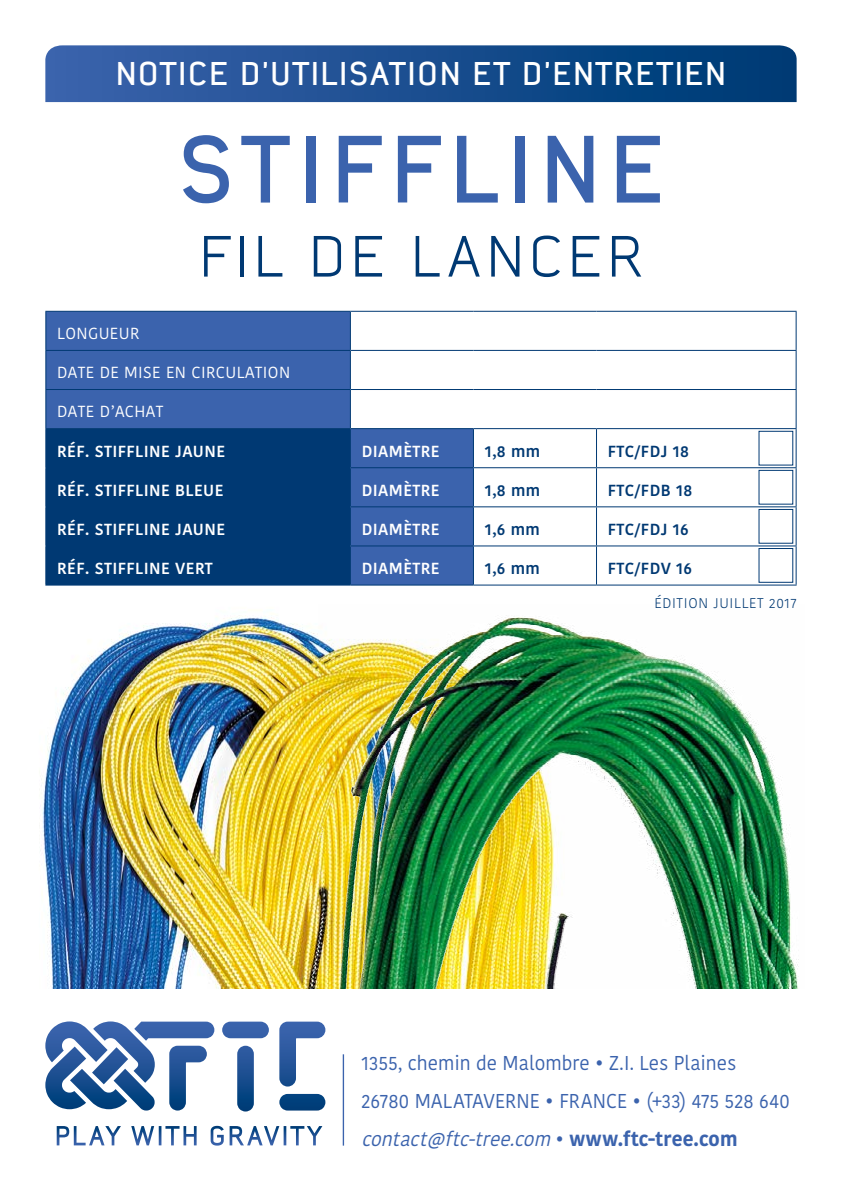
<style>
.page{position:relative;width:842px;height:1191px;background:#fff}
.page>*{position:absolute;margin:0;border:0;box-sizing:border-box;transform-origin:0 0}
.t1{font:700 92px "Nordstern Demo";letter-spacing:.075em;color:#3b63ad}
.t2{font:56px "Nordstern Demo";letter-spacing:.075em;color:#003973}
.t3{font:700 32px "Nordstern Demo";letter-spacing:.025em;color:#fff}
.t4{font:20px/38px "Kohinoor Devanagari";letter-spacing:.005em;color:#3b63ad;scale:.95 1}
.t5{font:500 16px "Kohinoor Devanagari";letter-spacing:.025em;color:#fff}
.t6{font:500 16px "Kohinoor Devanagari";letter-spacing:.025em;color:#003973}
.t7{font:16px "Kohinoor Devanagari";letter-spacing:.025em;color:#fff}
.t8{font:300 14px "Kohinoor Devanagari";letter-spacing:.05em;color:#003973}
.s1{font-style:italic}
.s2{font-weight:700}
</style>
<div class="page">
<svg style="left:45px;top:45px;width:752px;height:57px;background:#1c4f90"></svg>
<svg style="left:473px;top:312px;width:323px;height:272px"></svg>
<svg style="left:46px;top:312px;width:427px;height:272px;background:#3a649f"></svg>
<hr style="left:45px;top:312px;width:1px;height:38px;background:#003973">
<hr style="left:45px;top:351px;width:1px;height:38px;background:#003973">
<hr style="left:45px;top:390px;width:1px;height:38px;background:#003973">
<hr style="left:45px;top:311px;width:305px;height:1px;background:#003973">
<hr style="left:45px;top:350px;width:305px;height:1px;background:#003973">
<hr style="left:350px;top:312px;width:1px;height:38px;background:#003973">
<hr style="left:350px;top:351px;width:1px;height:38px;background:#003973">
<hr style="left:350px;top:390px;width:1px;height:38px;background:#003973">
<hr style="left:350px;top:311px;width:123px;height:1px;background:#003973">
<hr style="left:473px;top:311px;width:123px;height:1px;background:#003973">
<hr style="left:596px;top:311px;width:201px;height:1px;background:#003973">
<hr style="left:350px;top:350px;width:123px;height:1px;background:#003973">
<hr style="left:473px;top:350px;width:123px;height:1px;background:#003973">
<hr style="left:596px;top:350px;width:201px;height:1px;background:#003973">
<hr style="left:796px;top:312px;width:1px;height:38px;background:#003973">
<hr style="left:796px;top:351px;width:1px;height:38px;background:#003973">
<hr style="left:796px;top:390px;width:1px;height:38px;background:#003973">
<hr style="left:45px;top:429px;width:1px;height:38px;background:#003973">
<hr style="left:45px;top:468px;width:1px;height:38px;background:#003973">
<hr style="left:45px;top:507px;width:1px;height:38px;background:#003973">
<hr style="left:45px;top:546px;width:1px;height:38px;background:#003973">
<hr style="left:45px;top:389px;width:305px;height:1px;background:#003973">
<hr style="left:45px;top:428px;width:305px;height:1px;background:#003973">
<hr style="left:45px;top:467px;width:305px;height:1px;background:#003973">
<hr style="left:45px;top:584px;width:305px;height:1px;background:#003973">
<hr style="left:596px;top:429px;width:1px;height:38px;background:#003973">
<hr style="left:596px;top:468px;width:1px;height:38px;background:#003973">
<hr style="left:596px;top:507px;width:1px;height:38px;background:#003973">
<hr style="left:596px;top:546px;width:1px;height:38px;background:#003973">
<hr style="left:596px;top:428px;width:201px;height:1px;background:#003973">
<hr style="left:596px;top:467px;width:201px;height:1px;background:#003973">
<hr style="left:596px;top:584px;width:201px;height:1px;background:#003973">
<hr style="left:350px;top:429px;width:1px;height:38px;background:#003973">
<hr style="left:796px;top:429px;width:1px;height:38px;background:#003973">
<hr style="left:350px;top:468px;width:1px;height:38px;background:#003973">
<hr style="left:796px;top:468px;width:1px;height:38px;background:#003973">
<hr style="left:350px;top:507px;width:1px;height:38px;background:#003973">
<hr style="left:796px;top:507px;width:1px;height:38px;background:#003973">
<hr style="left:350px;top:546px;width:1px;height:38px;background:#003973">
<hr style="left:796px;top:546px;width:1px;height:38px;background:#003973">
<hr style="left:350px;top:389px;width:123px;height:1px;background:#003973">
<hr style="left:473px;top:389px;width:123px;height:1px;background:#003973">
<hr style="left:596px;top:389px;width:201px;height:1px;background:#003973">
<hr style="left:350px;top:428px;width:123px;height:1px;background:#003973">
<hr style="left:350px;top:467px;width:123px;height:1px;background:#003973">
<hr style="left:350px;top:584px;width:123px;height:1px;background:#003973">
<hr style="left:473px;top:429px;width:1px;height:38px;background:#003973">
<hr style="left:473px;top:468px;width:1px;height:38px;background:#003973">
<hr style="left:473px;top:507px;width:1px;height:38px;background:#003973">
<hr style="left:473px;top:546px;width:1px;height:38px;background:#003973">
<hr style="left:473px;top:428px;width:123px;height:1px;background:#003973">
<hr style="left:473px;top:467px;width:123px;height:1px;background:#003973">
<hr style="left:473px;top:584px;width:123px;height:1px;background:#003973">
<hr style="left:45px;top:506px;width:305px;height:1px;background:#003973">
<hr style="left:45px;top:545px;width:305px;height:1px;background:#003973">
<hr style="left:596px;top:506px;width:201px;height:1px;background:#003973">
<hr style="left:596px;top:545px;width:201px;height:1px;background:#003973">
<hr style="left:350px;top:506px;width:123px;height:1px;background:#003973">
<hr style="left:350px;top:545px;width:123px;height:1px;background:#003973">
<hr style="left:473px;top:506px;width:123px;height:1px;background:#003973">
<hr style="left:473px;top:545px;width:123px;height:1px;background:#003973">
<div style="left:758px;top:548px;width:35px;height:35px;border:1px solid #003973"></div>
<hr style="left:343px;top:1054px;width:1px;height:91px;background:#3b63ad">
<svg style="left:57px;top:1125px;width:265px;height:20px"></svg>
<svg style="left:45px;top:1021px;width:280px;height:90px"></svg>
<img style="left:41px;top:615px;width:278px;height:373px">
<img style="left:319px;top:617px;width:480px;height:371px">
<h3 class="t3" style="left:115px;top:54px;width:612px">NOTICE D’UTILISATION ET D’ENTRETIEN</h3>
<h1 class="t1" style="left:177px;top:113px;width:490px">STIFFLINE</h1>
<h2 class="t2" style="left:199px;top:223px;width:445px">FIL DE LANCER</h2>
<p class="t7" style="left:57px;top:324px;width:84px">LONGUEUR</p>
<p class="t7" style="left:57px;top:363px;width:234px">DATE DE MISE EN CIRCULATION</p>
<p class="t7" style="left:57px;top:402px;width:108px">DATE D’ACHAT</p>
<p class="t5" style="left:57px;top:442px;width:169px">RÉF. STIFFLINE JAUNE</p>
<p class="t5" style="left:362px;top:442px;width:80px">DIAMÈTRE</p>
<p class="t6" style="left:485px;top:442px;width:57px">1,8 mm</p>
<p class="t6" style="left:608px;top:442px;width:83px">FTC/FDJ 18</p>
<p class="t5" style="left:57px;top:481px;width:168px">RÉF. STIFFLINE BLEUE</p>
<p class="t5" style="left:362px;top:481px;width:80px">DIAMÈTRE</p>
<p class="t6" style="left:485px;top:481px;width:57px">1,8 mm</p>
<p class="t6" style="left:608px;top:481px;width:86px">FTC/FDB 18</p>
<p class="t5" style="left:57px;top:520px;width:169px">RÉF. STIFFLINE JAUNE</p>
<p class="t5" style="left:362px;top:520px;width:80px">DIAMÈTRE</p>
<p class="t6" style="left:485px;top:520px;width:57px">1,6 mm</p>
<p class="t6" style="left:608px;top:520px;width:82px">FTC/FDJ 16</p>
<p class="t5" style="left:57px;top:559px;width:157px">RÉF. STIFFLINE VERT</p>
<p class="t5" style="left:362px;top:559px;width:80px">DIAMÈTRE</p>
<p class="t6" style="left:485px;top:559px;width:57px">1,6 mm</p>
<p class="t6" style="left:608px;top:559px;width:86px">FTC/FDV 16</p>
<p class="t8" style="left:654px;top:595px;width:144px">ÉDITION JUILLET 2017</p>
<p class="t4" style="left:361px;top:1043px;width:453px">1355, chemin de Malombre • Z.I. Les Plaines<br>26780 MALATAVERNE • FRANCE • (+33) 475 528 640 <span class="s1">contact@ftc-tree.com</span> • <span class="s2">w w w. ftc-t r e e . c o m</span></p>
</div>
